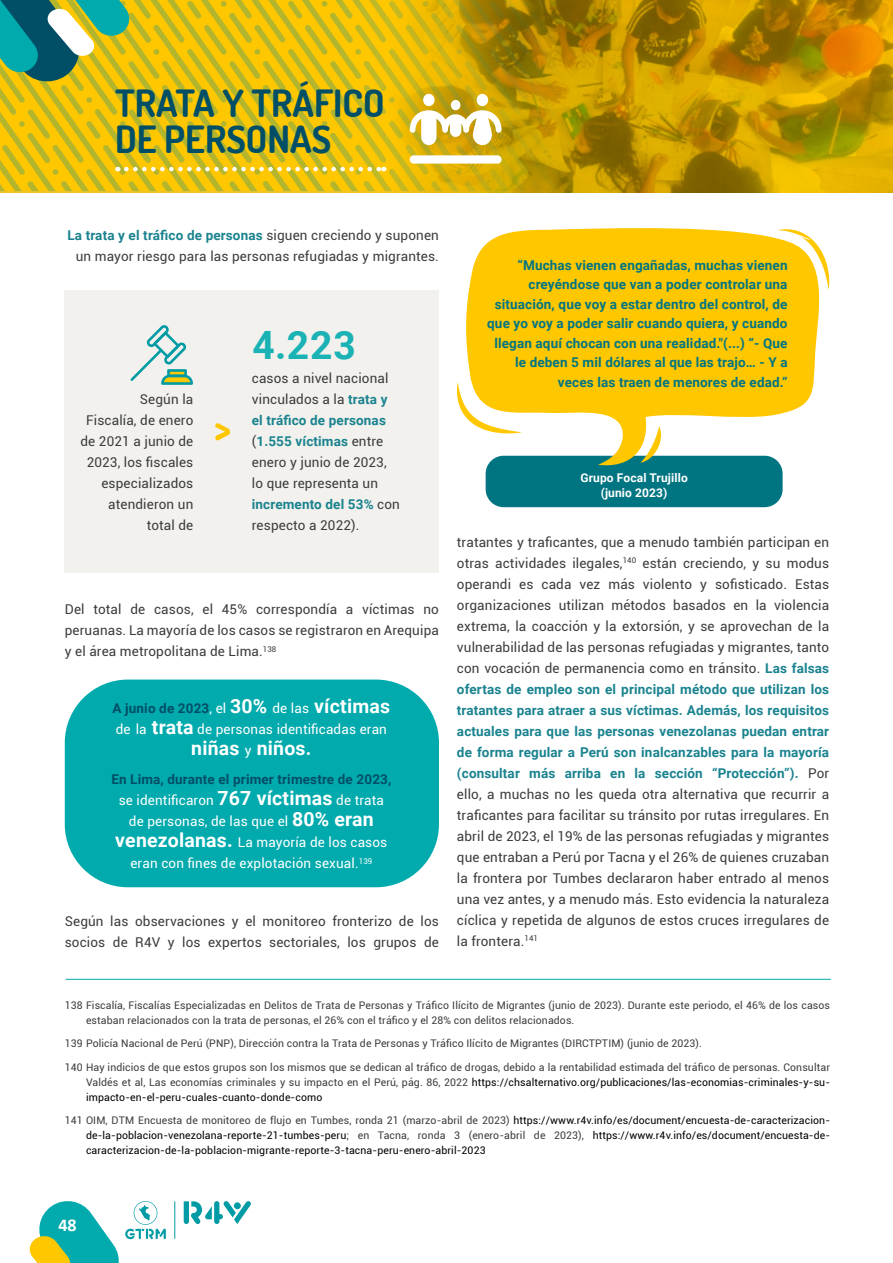
<style>
.page{position:relative;width:893px;height:1263px;background:#fff}
.page>*{position:absolute;margin:0;border:0;box-sizing:border-box;transform-origin:0 0}
.t1{font:700 39px "Roboto";color:#1ab2b5}
.t2{font:700 37.5px/36px "Dosis";color:#004f66}
.t3{font:700 19.5px "Roboto";letter-spacing:.01em;color:#fff}
.t4{font:700 18px "Calibri";color:#fff}
.t5{font:13.5px/21px "Roboto";letter-spacing:.01em;color:#3c3c3b;text-align:right}
.t6{font:700 13.5px/19.5px "Roboto";letter-spacing:.01em;color:#007582;text-align:right}
.t7{font:13.5px/21px "Roboto";letter-spacing:.01em;color:#fff}
.t8{font:700 12px/14.4px "Roboto";letter-spacing:.01em;color:#fff;text-align:center}
.t9{font:10.5px/15px "Roboto";letter-spacing:.01em;color:#3c3c3b}
.t10{font:10.5px/15px "Roboto";letter-spacing:.01em;color:#000;text-align:justify}
.s1{font-weight:700;color:#1a838f}
.s2{font-weight:700;color:#004f66}
.s3{font-weight:700;font-size:19.5px}
.s4{font-weight:400;font-size:13.5px}
.s5{color:#000}
.s6{color:#3c3c3b}
</style>
<div class="page">
<img style="left:606px;top:0;width:287px;height:193px">
<hr style="left:66px;top:979px;width:765px;height:1px;background:#00aaad">
<div style="left:65px;top:291px;width:374px;height:282px;background:#f2f1ed"></div>
<svg style="left:215px;top:423px;width:15px;height:18px"></svg>
<div style="left:65px;top:679px;width:374px;height:208px;background:#00aaad;border-radius:63px"></div>
<div style="left:486px;top:456px;width:297px;height:51px;background:#007582;border-radius:18px"></div>
<svg style="left:466px;top:228px;width:364px;height:241px;fill:#ffc700"></svg>
<svg style="left:641px;top:426px;width:20px;height:37px"></svg>
<svg style="left:777px;top:229px;width:52px;height:61px"></svg>
<svg style="left:457px;top:382px;width:65px;height:51px"></svg>
<svg style="left:130px;top:325px;width:63px;height:60px"></svg>
<svg style="left:0;top:0;width:605px;height:192px;background:#ceb31b"></svg>
<svg style="left:29px;top:1201px;width:137px;height:62px"></svg>
<svg style="left:184px;top:1201px;width:67px;height:23px"></svg>
<hr style="left:174px;top:1201px;width:1px;height:38px;background:#009ba4">
<h2 class="t2" style="left:115px;top:85px;width:271px">TRATA Y TRÁFICO<br>DE PERSONAS</h2>
<p class="t5" style="left:67px;top:224px;width:373px"><span class="s1">La trata y el tráfico de personas</span> siguen creciendo y suponen un mayor riesgo para las personas refugiadas y migrantes.</p>
<p class="t5" style="left:80px;top:388px;width:114px">Según la<br>Fiscalía, de enero de 2021 a junio de<br>2023, los fiscales especializados atendieron un total de</p>
<h1 class="t1" style="left:253px;top:317px;width:105px">4.223</h1>
<p class="t5" style="left:252px;top:367px;width:150px;text-align:left">casos a nivel nacional vinculados a la <span class="s1">trata y el tráfico de personas </span>(<span class="s1">1.555 víctimas</span> entre enero y junio de 2023, lo que representa un <span class="s1">incremento del 53%</span> con respecto a 2022).</p>
<p class="t5" style="left:65px;top:598px;width:376px;text-align:justify">Del total de casos, el 45% correspondía a víctimas no peruanas. La mayoría de los casos se registraron en Arequipa y el área metropolitana de Lima.<sup>138</sup></p>
<p class="t7" style="left:113px;top:697px;width:279px"><span class="s2">A junio de 2023</span>, el <span class="s3">30%</span> de las <span class="s3">víctimas </span>de la <span class="s3">trata</span> de personas identificadas eran</p>
<h3 class="t3" style="left:191px;top:734px;width:122px">niñas <span class="s4">y</span> niños.</h3>
<p class="t7" style="left:111px;top:768px;width:282px;text-align:center"><span class="s2">En Lima, durante el primer trimestre de 2023, </span>se identificaron <span class="s3">767 víctimas</span> de trata de personas, de las que el <span class="s3">80% eran venezolanas.</span> La mayoría de los casos eran con fines de explotación sexual.<sup>139</sup></p>
<p class="t5" style="left:65px;top:910px;width:376px;text-align:left">Según las observaciones y el monitoreo fronterizo de los socios de R4V y los expertos sectoriales, los grupos de</p>
<p class="t6" style="left:487px;top:255px;width:302px">“Muchas vienen engañadas, muchas vienen creyéndose que van a poder controlar una situación, que voy a estar dentro del control, de que yo voy a poder salir cuando quiera, y cuando llegan aquí chocan con una realidad."(...) “- Que le deben 5 mil dólares al que las trajo… - Y a veces las traen de menores de edad.”</p>
<p class="t8" style="left:580px;top:470px;width:109px">Grupo Focal Trujillo (junio 2023)</p>
<p class="t5" style="left:457px;top:531px;width:374px;text-align:justify">tratantes y traficantes, que a menudo también participan en otras actividades ilegales,<sup>140</sup> están creciendo, y su modus operandi es cada vez más violento y sofisticado. Estas organizaciones utilizan métodos basados en la violencia extrema, la coacción y la extorsión, y se aprovechan de la vulnerabilidad de las personas refugiadas y migrantes, tanto con vocación de permanencia como en tránsito. <span class="s1">Las falsas ofertas de empleo son el principal método que utilizan los tratantes para atraer a sus víctimas. Además, los requisitos actuales para que las personas venezolanas puedan entrar de forma regular a Perú son inalcanzables para la mayoría (consultar más arriba en la sección “Protección”).</span> Por ello, a muchas no les queda otra alternativa que recurrir a traficantes para facilitar su tránsito por rutas irregulares. En abril de 2023, el 19% de las personas refugiadas y migrantes que entraban a Perú por Tacna y el 26% de quienes cruzaban la frontera por Tumbes declararon haber entrado al menos una vez antes, y a menudo más. Esto evidencia la naturaleza cíclica y repetida de algunos de estos cruces irregulares de la frontera.<sup>141</sup></p>
<p class="t9" style="left:86px;top:997px;width:745px;text-indent:-21px">138 Fiscalía, Fiscalías Especializadas en Delitos de Trata de Personas y Tráfico Ilícito de Migrantes (junio de 2023). Durante este periodo, el 46% de los casos estaban relacionados con la trata de personas, el 26% con el tráfico y el 28% con delitos relacionados.</p>
<p class="t9" style="left:65px;top:1036px;width:639px">139 Policía Nacional de Perú (PNP), Dirección contra la Trata de Personas y Tráfico Ilícito de Migrantes (DIRCTPTIM) (junio de 2023).</p>
<p class="t9" style="left:86px;top:1059px;width:746px;text-align:justify;text-indent:-21px">140 Hay indicios de que estos grupos son los mismos que se dedican al tráfico de drogas, debido a la rentabilidad estimada del tráfico de personas. Consultar Valdés et al, Las economías criminales y su impacto en el Perú, pág. 86, 2022 <span class="s5">https://chsalternativo.org/publicaciones/las-economias-criminales-y-su&shy;impacto-en-el-peru-cuales-cuanto-donde-como</span></p>
<p class="t10" style="left:86px;top:1113px;width:746px;text-indent:-21px"><span class="s6">141 OIM, DTM Encuesta de monitoreo de flujo en Tumbes, ronda 21 (marzo-abril de 2023)</span> https://www.r4v.info/es/document/encuesta-de-caracterizacion&shy;de-la-poblacion-venezolana-reporte-21-tumbes-peru<span class="s6">; en Tacna, ronda 3 (enero-abril de 2023),</span> https://www.r4v.info/es/document/encuesta-de&shy;caracterizacion-de-la-poblacion-migrante-reporte-3-tacna-peru-enero-abril-2023</p>
<h3 class="t4" style="left:58px;top:1212px;width:20px">48</h3>
</div>
